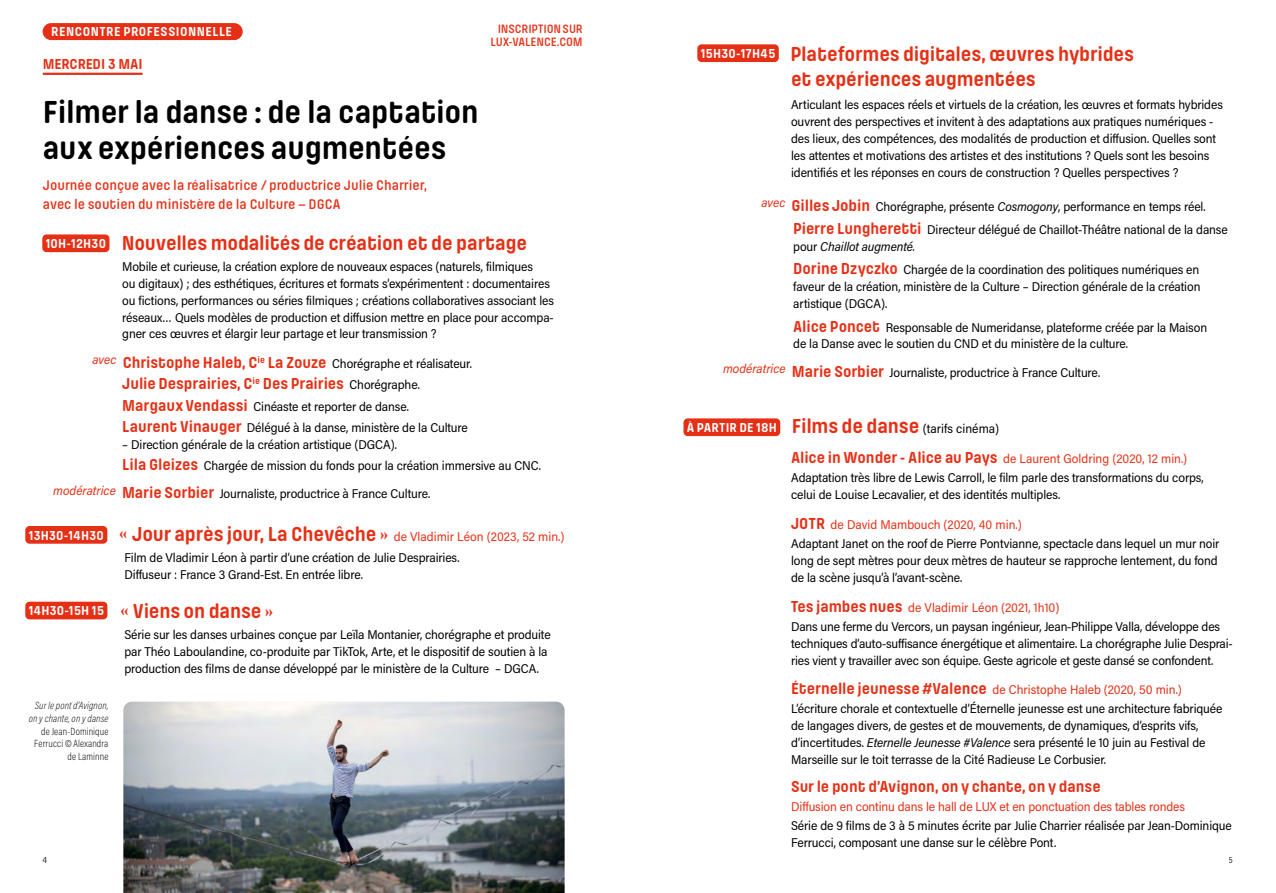
<style>
.page{position:relative;width:1276px;height:893px;background:#fff}
.page>*{position:absolute;margin:0;border:0;box-sizing:border-box;transform-origin:0 0}
.t1{font:700 33px/36px "Pilcrow Soft";letter-spacing:-.005em;color:#000}
.t2{font:700 21px/25px "Pilcrow Soft";letter-spacing:-.01em;color:#e63016;text-align:center}
.t3{font:700 16.5px "Pilcrow Soft";letter-spacing:-.005em;color:#e63016}
.t4{font:700 15px "Pilcrow Soft";color:#e63016}
.t5{font:600 14.55px/18.8px "Pilcrow Soft";color:#e63016}
.t6{font:700 13.5px "Pilcrow Soft";letter-spacing:.04em;color:#fff}
.t7{font:12.75px/17px "Acumin Pro Semi Cond";letter-spacing:-.01em;color:#000}
.t8{font:12.75px "Acumin Pro Semi Cond";letter-spacing:-.01em;color:#e63016}
.t9{font:600 12.6px/13.5px "Pilcrow Soft";letter-spacing:-.01em;color:#e63016;text-align:center}
.t10{font:200 10.5px/12.6px "Acumin Pro Cond";letter-spacing:.015em;color:#000;text-align:right}
.t11{font:italic 200 10.5px/12.6px "Acumin Pro Cond";letter-spacing:.015em;color:#000;text-align:center}
.t12{font:300 9px "Acumin Pro Semi Cond";color:#000}
.s1{font-size:13.5px;color:#fff}
.s2{font-family:"Pilcrow Soft";font-weight:700;font-size:16.5px;color:#e63016}
.s3{font-family:"Acumin Pro Semi Cond";font-weight:400;font-size:12.75px;color:#000}
.s4{font-family:"Pilcrow Soft";font-weight:700;font-size:13.5px;color:#fff}
.s5{font-family:"Pilcrow Soft";font-weight:700;font-size:21px;color:#e63016}
.s6{color:#e63016}
.s7{font-style:italic}
</style>
<div class="page">
<hr style="left:43px;top:73px;width:100px;height:2px;background:#e63016">
<div style="left:43px;top:23px;width:200px;height:17px;background:#e63016;border-radius:9px"></div>
<div style="left:42px;top:234px;width:67px;height:18px;background:#e63016;border-radius:4px"></div>
<div style="left:25px;top:526px;width:82px;height:18px;background:#e63016;border-radius:4px"></div>
<div style="left:25px;top:602px;width:82px;height:17px;background:#e63016;border-radius:4px"></div>
<div style="left:697px;top:44px;width:82px;height:18px;background:#e63016;border-radius:4px"></div>
<div style="left:683px;top:418px;width:97px;height:18px;background:#e63016;border-radius:4px"></div>
<img style="left:123px;top:702px;width:441px;height:191px">
<p class="t6" style="left:51px;top:25px;width:182px">RENCONTRE PROFESSIONNELLE</p>
<p class="t4" style="left:43px;top:56px;width:101px">MERCREDI 3 MAI</p>
<h1 class="t1" style="left:43px;top:95px;width:437px">Filmer la danse : de la captation aux expériences augmentées</h1>
<p class="t5" style="left:43px;top:176px;width:385px">Journée conçue avec la réalisatrice / productrice Julie Charrier, avec le soutien du ministère de la Culture – DGCA</p>
<p class="t9" style="left:490px;top:22px;width:94px">INSCRIPTION SUR<br>LUX-VALENCE.COM</p>
<h2 class="t2" style="left:46px;top:231px;width:483px"><span class="s1">10H-12H30</span> Nouvelles modalités de création et de partage</h2>
<p class="t7" style="left:122px;top:257px;width:433px">Mobile et curieuse, la création explore de nouveaux espaces (naturels, filmiques<br>ou digitaux) ; des esthétiques, écritures et formats s’expérimentent : documentaires ou fictions, performances ou séries filmiques ; créations collaboratives associant les réseaux… Quels modèles de production et diffusion mettre en place pour accompa&shy;gner ces œuvres et élargir leur partage et leur transmission ?</p>
<p class="t7" style="left:92px;top:355px;width:381px"><sup>avec</sup> <span class="s2">Christophe Haleb, C</span><sup>ie</sup> <span class="s2">La Zouze</span> Chorégraphe et réalisateur.</p>
<p class="t3" style="left:122px;top:376px;width:299px">Julie Desprairies, C<sup>ie</sup> Des Prairies <span class="s3">Chorégraphe.</span></p>
<p class="t7" style="left:122px;top:395px;width:347px;line-height:21.1px"><span class="s2">Margaux Vendassi</span> Cinéaste et reporter de danse.<br><span class="s2">Laurent Vinauger</span> Délégué à la danse, ministère de la Culture</p>
<p class="t7" style="left:122px;top:433px;width:420px;line-height:21.1px">– Direction générale de la création artistique (DGCA).<br><span class="s2">Lila Gleizes</span> Chargée de mission du fonds pour la création immersive au CNC.</p>
<p class="t7" style="left:53px;top:485px;width:379px"><sup>modératrice</sup> <span class="s2">Marie Sorbier</span> Journaliste, productrice à France Culture.</p>
<p class="t7" style="left:124px;top:525px;width:441px;line-height:21.1px;text-indent:-96px"><span class="s4">13H30-14H30</span> <span class="s5">« Jour après jour, La Chevêche »</span> <span class="s6">de Vladimir Léon (2023, 52 min.)<br></span>Film de Vladimir Léon à partir d’une création de Julie Desprairies.</p>
<p class="t7" style="left:124px;top:566px;width:240px">Diffuseur : France 3 Grand-Est. En entrée libre.</p>
<h2 class="t2" style="left:29px;top:599px;width:246px"><span class="s1">14H30-15H 15</span> « Viens on danse »</h2>
<p class="t7" style="left:124px;top:625px;width:428px">Série sur les danses urbaines conçue par Leïla Montanier, chorégraphe et produite par Théo Laboulandine, co-produite par TikTok, Arte, et le dispositif de soutien à la production des films de danse développé par le ministère de la Culture – DGCA.</p>
<p class="t11" style="left:29px;top:699px;width:81px">Sur le pont d’Avignon, on y chante, on y danse</p>
<p class="t10" style="left:34px;top:724px;width:76px">de Jean-Dominique<br>Ferrucci © Alexandra de Laminne</p>
<h2 class="t2" style="left:701px;top:42px;width:435px"><span class="s1">15H30-17H45</span> Plateformes digitales, œuvres hybrides et expériences augmentées</h2>
<p class="t7" style="left:791px;top:95px;width:433px">Articulant les espaces réels et virtuels de la création, les œuvres et formats hybrides ouvrent des perspectives et invitent à des adaptations aux pratiques numériques - des lieux, des compétences, des modalités de production et diffusion. Quelles sont les attentes et motivations des artistes et des institutions ? Quels sont les besoins identifiés et les réponses en cours de construction ? Quelles perspectives ?</p>
<p class="t7" style="left:793px;top:194px;width:436px;line-height:23.4px;text-indent:-32px"><sup>avec</sup> <span class="s2">Gilles Jobin</span> Chorégraphe, présente <span class="s7">Cosmogony</span>, performance en temps réel.<br><span class="s2">Pierre Lungheretti</span> Directeur délégué de Chaillot-Théâtre national de la danse</p>
<p class="t7" style="left:793px;top:234px;width:407px;line-height:23.4px">pour <span class="s7">Chaillot augmenté.<br></span><span class="s2">Dorine Dzyczko</span> Chargée de la coordination des politiques numériques en</p>
<p class="t7" style="left:793px;top:278px;width:409px">faveur de la création, ministère de la Culture – Direction générale de la création artistique (DGCA).</p>
<p class="t7" style="left:793px;top:318px;width:415px"><span class="s2">Alice Poncet</span> Responsable de Numeridanse, plateforme créée par la Maison de la Danse avec le soutien du CND et du ministère de la culture.</p>
<p class="t7" style="left:723px;top:363px;width:379px"><sup>modératrice</sup> <span class="s2">Marie Sorbier</span> Journaliste, productrice à France Culture.</p>
<p class="t7" style="left:687px;top:419px;width:314px"><span class="s4">À PARTIR DE 18H</span> <span class="s5">Films de danse</span> (tarifs cinéma)</p>
<p class="t7" style="left:791px;top:449px;width:414px;line-height:19px"><span class="s2">Alice in Wonder - Alice au Pays</span> <span class="s6">de Laurent Goldring (2020, 12 min.)<br></span>Adaptation très libre de Lewis Carroll, le film parle des transformations du corps,</p>
<p class="t7" style="left:791px;top:486px;width:271px">celui de Louise Lecavalier, et des identités multiples.</p>
<p class="t7" style="left:791px;top:514px;width:430px;line-height:19px"><span class="s2">JOTR</span> <span class="s6">de David Mambouch (2020, 40 min.)<br></span>Adaptant Janet on the roof de Pierre Pontvianne, spectacle dans lequel un mur noir</p>
<p class="t7" style="left:791px;top:551px;width:428px">long de sept mètres pour deux mètres de hauteur se rapproche lentement, du fond de la scène jusqu’à l’avant-scène.</p>
<p class="t7" style="left:791px;top:597px;width:430px;line-height:19px"><span class="s2">Tes jambes nues</span> <span class="s6">de Vladimir Léon (2021, 1h10)<br></span>Dans une ferme du Vercors, un paysan ingénieur, Jean-Philippe Valla, développe des</p>
<p class="t7" style="left:791px;top:634px;width:443px">techniques d’auto-suffisance énergétique et alimentaire. La chorégraphe Julie Desprai&shy;ries vient y travailler avec son équipe. Geste agricole et geste dansé se confondent.</p>
<p class="t7" style="left:791px;top:680px;width:433px;line-height:19px"><span class="s2">Éternelle jeunesse #Valence</span> <span class="s6">de Christophe Haleb (2020, 50 min.)<br></span>L’écriture chorale et contextuelle d’Éternelle jeunesse est une architecture fabriquée</p>
<p class="t7" style="left:791px;top:717px;width:416px">de langages divers, de gestes et de mouvements, de dynamiques, d’esprits vifs, d’incertitudes. <span class="s7">Eternelle Jeunesse #Valence</span> sera présenté le 10 juin au Festival de<br>Marseille sur le toit terrasse de la Cité Radieuse Le Corbusier.</p>
<p class="t3" style="left:791px;top:778px;width:311px">Sur le pont d’Avignon, on y chante, on y danse</p>
<p class="t8" style="left:791px;top:798px;width:395px">Diffusion en continu dans le hall de LUX et en ponctuation des tables rondes</p>
<p class="t7" style="left:791px;top:817px;width:442px">Série de 9 films de 3 à 5 minutes écrite par Julie Charrier réalisée par Jean-Dominique<br>Ferrucci, composant une danse sur le célèbre Pont.</p>
<p class="t12" style="left:43px;top:854px;width:6px">4</p>
<p class="t12" style="left:1228px;top:854px;width:6px">5</p>
</div>
